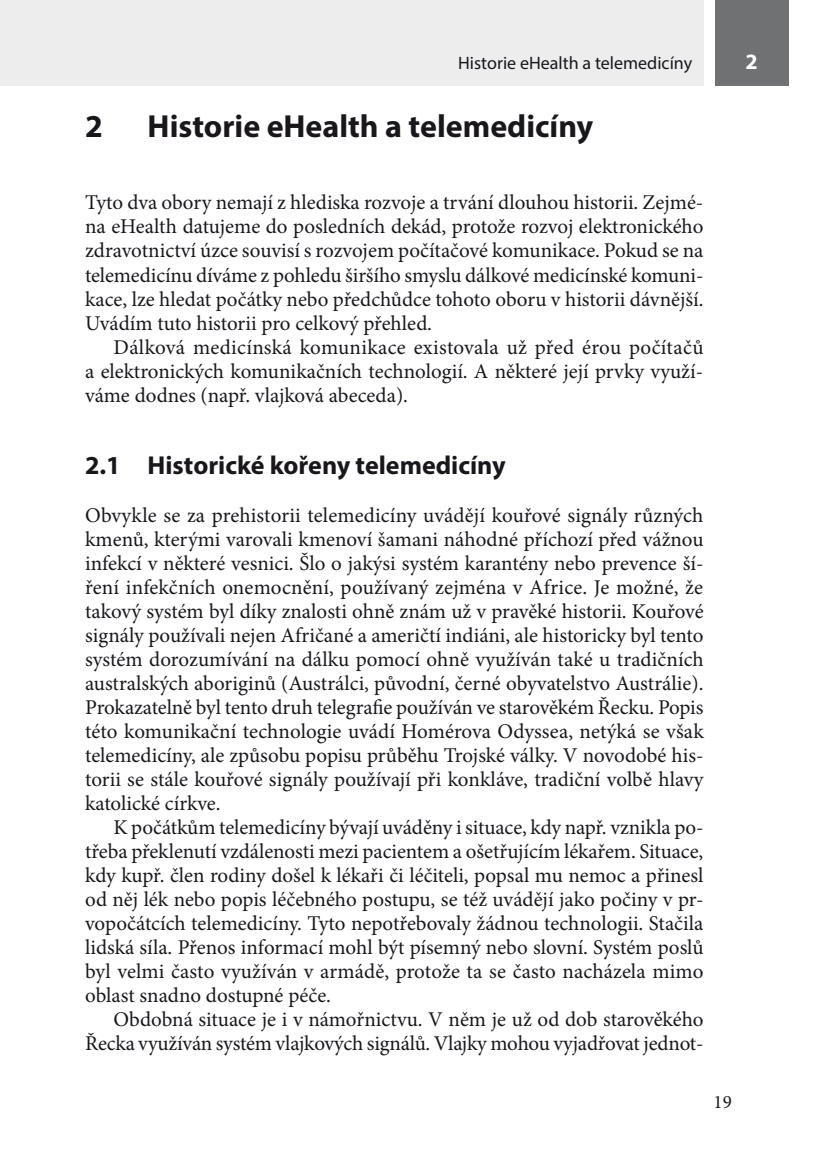
<style>
.page{position:relative;width:817px;height:1174px;background:#fff}
.page>*{position:absolute;margin:0;border:0;box-sizing:border-box;transform-origin:0 0}
.t1{font:700 32px "Myriad Pro";color:#1a171c}
.t2{font:700 26px "Myriad Pro";color:#1a171c}
.t3{font:700 22px "Myriad Pro";color:#fff}
.t4{font:21px/24px "Minion Pro";letter-spacing:-.005em;color:#1a171c;text-align:justify}
.t5{font:19px "Minion Pro";color:#1a171c}
.t6{font:18px "Myriad Pro";color:#1a171c}
</style>
<div class="page">
<div style="left:0;top:0;width:703px;height:86px;background:#ededee"></div>
<div style="left:714px;top:0;width:74px;height:86px;background:#707173"></div>
<p class="t6" style="left:458px;top:51px;width:235px">Historie eHealth a telemedicíny</p>
<p class="t3" style="left:745px;top:47px;width:14px">2</p>
<h1 class="t1" style="left:85px;top:106px;width:19px">2</h1>
<h1 class="t1" style="left:147px;top:106px;width:447px">Historie eHealth a telemedicíny</h1>
<p class="t4" style="left:85px;top:191px;width:620px">Tyto dva obory nemají z hlediska rozvoje a trvání dlouhou historii. Zejmé&shy;na eHealth datujeme do posledních dekád, protože rozvoj elektronického zdravotnictví úzce souvisí s rozvojem počítačové komunikace. Pokud se na telemedicínu díváme z pohledu širšího smyslu dálkové medicínské komuni&shy;kace, lze hledat počátky nebo předchůdce tohoto oboru v historii dávnější.<br>Uvádím tuto historii pro celkový přehled.</p>
<p class="t4" style="left:85px;top:335px;width:619px;text-indent:28px">Dálková medicínská komunikace existovala už před érou počítačů a elektronických komunikačních technologií. A některé její prvky využí&shy;váme dodnes (např. vlajková abeceda).</p>
<p class="t2" style="left:85px;top:448px;width:422px">2.1 Historické kořeny telemedicíny</p>
<p class="t4" style="left:85px;top:503px;width:620px">Obvykle se za prehistorii telemedicíny uvádějí kouřové signály různých kmenů, kterými varovali kmenoví šamani náhodné příchozí před vážnou infekcí v některé vesnici. Šlo o jakýsi systém karantény nebo prevence ší&shy;ření infekčních onemocnění, používaný zejména v Africe. Je možné, že takový systém byl díky znalosti ohně znám už v pravěké historii. Kouřové signály používali nejen Afričané a američtí indiáni, ale historicky byl tento systém dorozumívání na dálku pomocí ohně využíván také u tradičních australských aboriginů (Austrálci, původní, černé obyvatelstvo Austrálie).<br>Prokazatelně byl tento druh telegrafie používán ve starověkém Řecku. Popis této komunikační technologie uvádí Homérova Odyssea, netýká se však telemedicíny, ale způsobu popisu průběhu Trojské války. V novodobé his&shy;torii se stále kouřové signály používají při konkláve, tradiční volbě hlavy katolické církve.</p>
<p class="t4" style="left:85px;top:815px;width:620px;text-indent:28px">K počátkům telemedicíny bývají uváděny i situace, kdy např. vznikla po&shy;třeba překlenutí vzdálenosti mezi pacientem a ošetřujícím lékařem. Situace, kdy kupř. člen rodiny došel k lékaři či léčiteli, popsal mu nemoc a přinesl od něj lék nebo popis léčebného postupu, se též uvádějí jako počiny v pr&shy;vopočátcích telemedicíny. Tyto nepotřebovaly žádnou technologii. Stačila lidská síla. Přenos informací mohl být písemný nebo slovní. Systém poslů byl velmi často využíván v armádě, protože ta se často nacházela mimo oblast snadno dostupné péče.</p>
<p class="t4" style="left:85px;top:1007px;width:620px;text-align:right">Obdobná situace je i v námořnictvu. V něm je už od dob starověkého<br>Řecka využíván systém vlajkových signálů. Vlajky mohou vyjadřovat jednot-</p>
<p class="t5" style="left:713px;top:1089px;width:20px">19</p>
</div>
